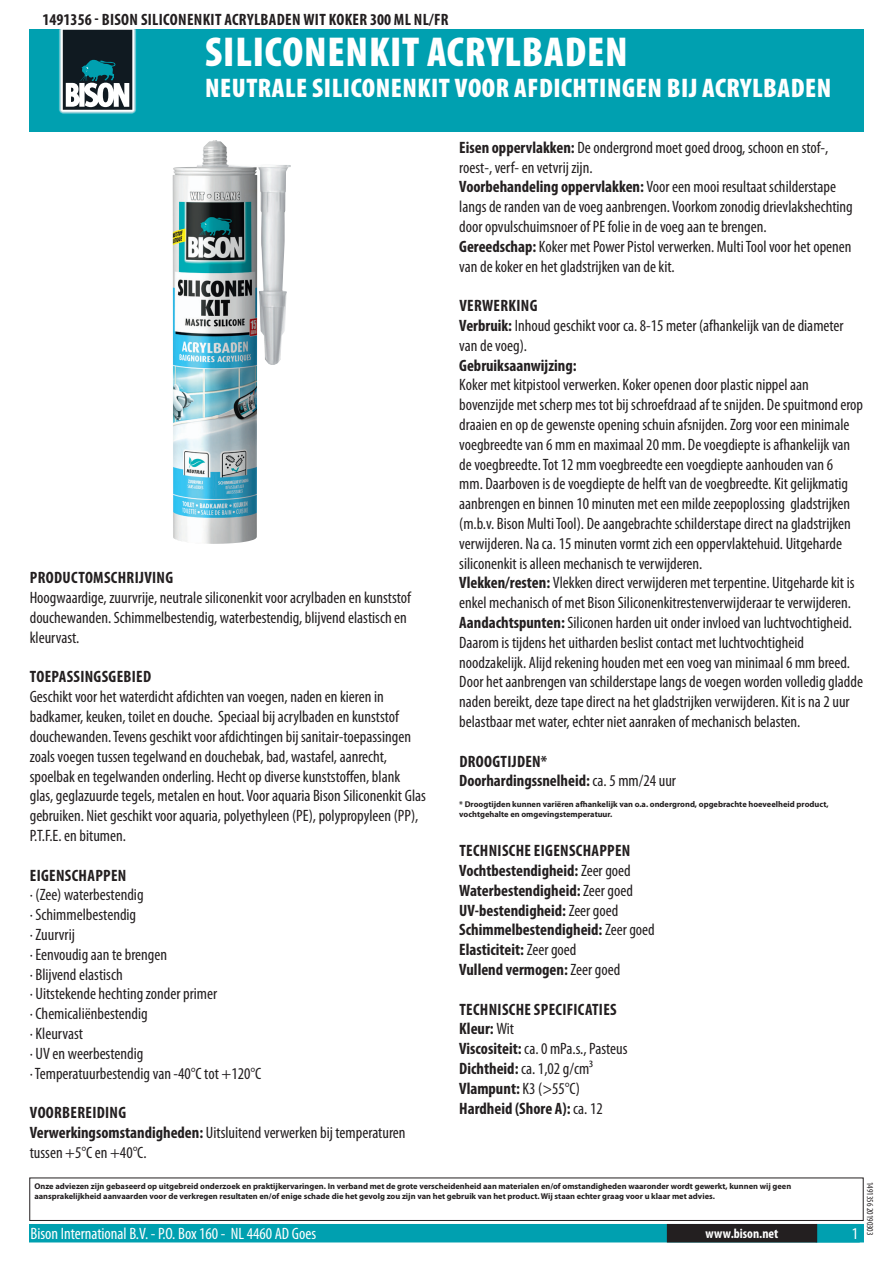
<style>
.page{position:relative;width:893px;height:1263px;background:#fff}
.page>*{position:absolute;margin:0;border:0;box-sizing:border-box;transform-origin:0 0}
.t1{font:900 condensed 42px "Myriad Pro";letter-spacing:.02em;color:#fff}
.t2{font:900 condensed 27px "Myriad Pro";letter-spacing:.02em;color:#fff}
.t3{font:condensed 16.5px/19.8px "Myriad Pro";color:#231f20}
.t4{font:700 condensed 16.5px/19.8px "Myriad Pro";letter-spacing:.02em;color:#231f20}
.t5{font:condensed 16.5px "Myriad Pro";color:#fff}
.t6{font:700 condensed 16.5px "Myriad Pro";color:#231f20}
.t7{font:700 condensed 13.5px "Myriad Pro";color:#fff}
.t8{font:condensed 9px "Myriad Pro";color:#231f20}
.t9{font:700 8.4px/10.1px "Myriad Pro";color:#231f20}
.s1{font-weight:700}
.s2{font-weight:400}
</style>
<div class="page">
<div style="left:30px;top:1225px;width:833px;height:17px;background:#00a0b0"></div>
<div style="left:29px;top:1224px;width:835px;height:18px;border:2px solid #00a0b0"></div>
<div style="left:816px;top:1224px;width:44px;height:18px;border:2px solid #00a0b0"></div>
<div style="left:668px;top:1225px;width:148px;height:17px;background:#231f20"></div>
<div style="left:667px;top:1224px;width:150px;height:18px;border:2px solid #231f20"></div>
<div style="left:29px;top:1177px;width:835px;height:44px;border:1px solid #231f20"></div>
<div style="left:30px;top:30px;width:834px;height:102px;background:#00a0b0"></div>
<svg style="left:59px;top:30px;width:78px;height:84px;background:#516970"></svg>
<img style="left:172px;top:140px;width:119px;height:404px">
<p class="t4" style="left:43px;top:9px;width:406px">1491356 - Bison Siliconenkit Acrylbaden Wit Koker 300 ml NL/FR</p>
<h1 class="t1" style="left:205px;top:25px;width:419px">SILICONENKIT ACRYLBADEN</h1>
<h2 class="t2" style="left:205px;top:70px;width:625px">NEUTRALE SILICONENKIT VOOR AFDICHTINGEN BIJ ACRYLBADEN</h2>
<p class="t4" style="left:30px;top:568px;width:144px">Productomschrijving</p>
<p class="t3" style="left:30px;top:588px;width:383px">Hoogwaardige, zuurvrije, neutrale siliconenkit voor acrylbaden en kunststof douchewanden. Schimmelbestendig, waterbestendig, blijvend elastisch en kleurvast.</p>
<p class="t4" style="left:30px;top:667px;width:123px">Toepassingsgebied</p>
<p class="t3" style="left:30px;top:687px;width:398px">Geschikt voor het waterdicht afdichten van voegen, naden en kieren in badkamer, keuken, toilet en douche. Speciaal bij acrylbaden en kunststof douchewanden. Tevens geschikt voor afdichtingen bij sanitair-toepassingen zoals voegen tussen tegelwand en douchebak, bad, wastafel, aanrecht, spoelbak en tegelwanden onderling. Hecht op diverse kunststoffen, blank glas, geglazuurde tegels, metalen en hout. Voor aquaria Bison Siliconenkit Glas gebruiken. Niet geschikt voor aquaria, polyethyleen (PE), polypropyleen (PP), P.T.F.E. en bitumen.</p>
<p class="t4" style="left:30px;top:865px;width:98px">Eigenschappen</p>
<p class="t3" style="left:30px;top:885px;width:233px">· (Zee) waterbestendig<br>· Schimmelbestendig<br>· Zuurvrij<br>· Eenvoudig aan te brengen<br>· Blijvend elastisch<br>· Uitstekende hechting zonder primer<br>· Chemicaliënbestendig<br>· Kleurvast<br>· UV en weerbestendig<br>· Temperatuurbestendig van -40°C tot +120°C</p>
<p class="t3" style="left:30px;top:1102px;width:377px"><span class="s1">Voorbereiding<br>Verwerkingsomstandigheden:</span> Uitsluitend verwerken bij temperaturen tussen +5°C en +40°C.</p>
<p class="t3" style="left:459px;top:137px;width:395px"><span class="s1">Eisen oppervlakken:</span> De ondergrond moet goed droog, schoon en stof-, roest-, verf- en vetvrij zijn.<br><span class="s1">Voorbehandeling oppervlakken:</span> Voor een mooi resultaat schilderstape langs de randen van de voeg aanbrengen. Voorkom zonodig drievlakshechting door opvulschuimsnoer of PE folie in de voeg aan te brengen.<br><span class="s1">Gereedschap:</span> Koker met Power Pistol verwerken. Multi Tool voor het openen van de koker en het gladstrijken van de kit.</p>
<p class="t3" style="left:459px;top:296px;width:386px"><span class="s1">Verwerking<br>Verbruik:</span> Inhoud geschikt voor ca. 8-15 meter (afhankelijk van de diameter van de voeg).</p>
<p class="t6" style="left:459px;top:355px;width:119px">Gebruiksaanwijzing:</p>
<p class="t3" style="left:459px;top:375px;width:405px">Koker met kitpistool verwerken. Koker openen door plastic nippel aan bovenzijde met scherp mes tot bij schroefdraad af te snijden. De spuitmond erop draaien en op de gewenste opening schuin afsnijden. Zorg voor een minimale voegbreedte van 6 mm en maximaal 20 mm. De voegdiepte is afhankelijk van de voegbreedte. Tot 12 mm voegbreedte een voegdiepte aanhouden van 6<br>mm. Daarboven is de voegdiepte de helft van de voegbreedte. Kit gelijkmatig aanbrengen en binnen 10 minuten met een milde zeepoplossing gladstrijken (m.b.v. Bison Multi Tool). De aangebrachte schilderstape direct na gladstrijken verwijderen. Na ca. 15 minuten vormt zich een oppervlaktehuid. Uitgeharde siliconenkit is alleen mechanisch te verwijderen.<br><span class="s1">Vlekken/resten:</span> Vlekken direct verwijderen met terpentine. Uitgeharde kit is enkel mechanisch of met Bison Siliconenkitrestenverwijderaar te verwijderen.<br><span class="s1">Aandachtspunten:</span> Siliconen harden uit onder invloed van luchtvochtigheid.<br>Daarom is tijdens het uitharden beslist contact met luchtvochtigheid noodzakelijk. Alijd rekening houden met een voeg van minimaal 6 mm breed.<br>Door het aanbrengen van schilderstape langs de voegen worden volledig gladde naden bereikt, deze tape direct na het gladstrijken verwijderen. Kit is na 2 uur belastbaar met water, echter niet aanraken of mechanisch belasten.</p>
<p class="t4" style="left:459px;top:751px;width:218px">Droogtijden*<br>Doorhardingssnelheid: <span class="s2">ca. 5 mm/24 uur</span></p>
<p class="t9" style="left:459px;top:798px;width:371px">* Droogtijden kunnen variëren afhankelijk van o.a. ondergrond, opgebrachte hoeveelheid product, vochtgehalte en omgevingstemperatuur.</p>
<p class="t4" style="left:459px;top:840px;width:197px">Technische eigenschappen<br>Vochtbestendigheid: <span class="s2">Zeer goed<br></span>Waterbestendigheid: <span class="s2">Zeer goed<br></span>UV-bestendigheid: <span class="s2">Zeer goed<br></span>Schimmelbestendigheid: <span class="s2">Zeer goed<br></span>Elasticiteit: <span class="s2">Zeer goed<br></span>Vullend vermogen: <span class="s2">Zeer goed</span></p>
<p class="t4" style="left:459px;top:999px;width:170px">Technische specificaties<br>Kleur: <span class="s2">Wit<br></span>Viscositeit: <span class="s2">ca. 0 mPa.s., Pasteus<br></span>Dichtheid: <span class="s2">ca. 1,02 g/cm³<br></span>Vlampunt: <span class="s2">K3 (&gt;55°C)<br></span>Hardheid (Shore A): <span class="s2">ca. 12</span></p>
<p class="t9" style="left:34px;top:1181px;width:758px">Onze adviezen zijn gebaseerd op uitgebreid onderzoek en praktijkervaringen. In verband met de grote verscheidenheid aan materialen en/of omstandigheden waaronder wordt gewerkt, kunnen wij geen aansprakelijkheid aanvaarden voor de verkregen resultaten en/of enige schade die het gevolg zou zijn van het gebruik van het product. Wij staan echter graag voor u klaar met advies.</p>
<p class="t5" style="left:31px;top:1224px;width:287px">Bison International B.V. - P.O. Box 160 - NL 4460 AD Goes</p>
<p class="t7" style="left:706px;top:1225px;width:74px">www.bison.net</p>
<p class="t5" style="left:852px;top:1224px;width:8px">1</p>
<p class="t8" style="left:875px;top:1182px;width:55px;rotate:90deg">1491356 20190303</p>
</div>
